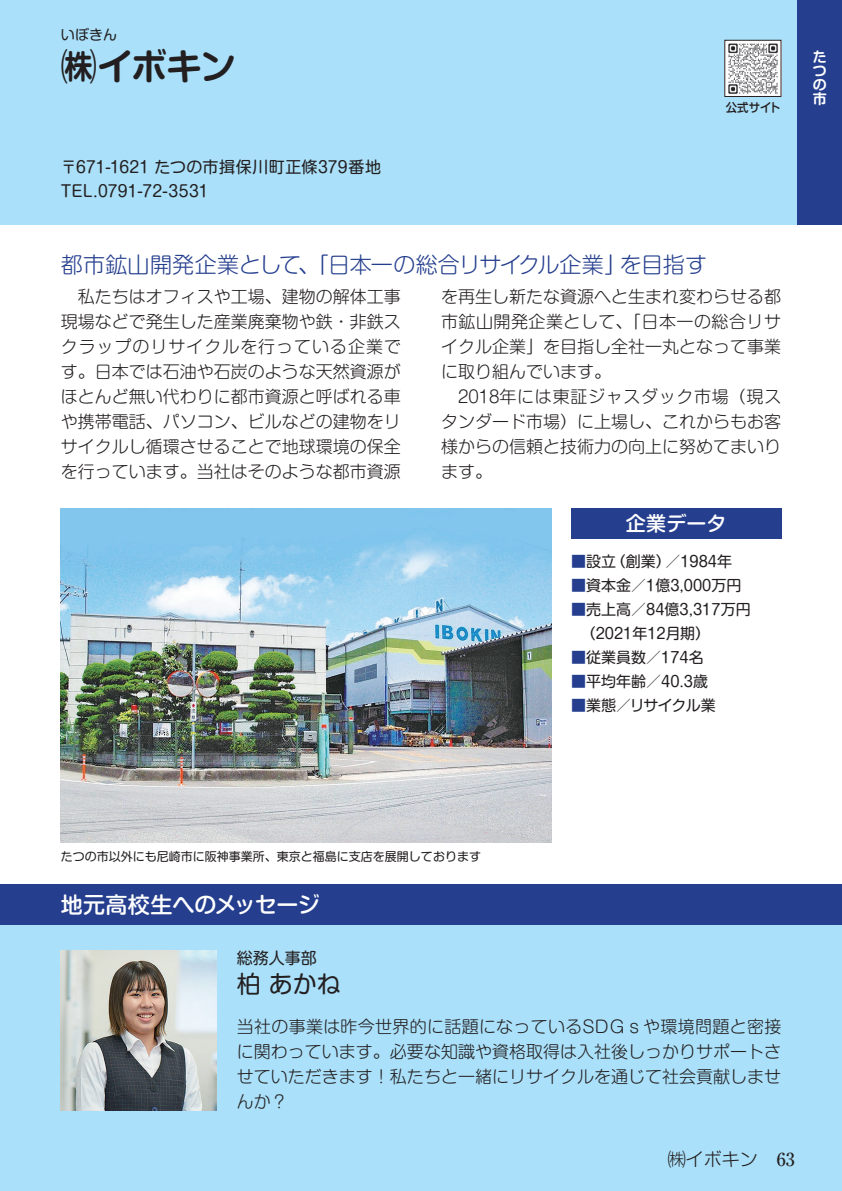
<style>
.page{position:relative;width:842px;height:1191px;background:#fff}
.page>*{position:absolute;margin:0;border:0;box-sizing:border-box;transform-origin:0 0}
.t1{font:700 36px "Shin M Go Pro De";color:#231f20}
.t2{font:24px "Shin M Go Pro";color:#231f20}
.t3{font:300 22px "Shin M Go Pro";letter-spacing:-.005em;color:#253f8e}
.t4{font:500 22px "Shin M Go Pro";letter-spacing:-.005em;color:#fff}
.t5{font:500 20px "Shin M Go Pro";letter-spacing:.005em;color:#fff}
.t6{font:300 18px "Shin M Go Pro";color:#231f20}
.t7{font:500 18px "Ryumin Pro";color:#231f20}
.t8{font:300 17px/25px "Shin M Go Pro";color:#231f20;text-align:justify}
.t9{font:16px/24px "Shin M Go Pro";letter-spacing:.015em;color:#231f20}
.t10{font:15px/24px "Shin M Go Pro";color:#231f20}
.t11{font:15px "Shin M Go Pro";letter-spacing:-.035em;color:#231f20}
.t12{font:14px "Shin M Go Pro";color:#231f20}
.t13{font:700 14px/14px "Shin M Go Pro De";color:#fff;text-align:justify}
.t14{font:12px "Shin M Go Pro";color:#231f20}
.t15{font:500 12px "Shin M Go Pro";letter-spacing:-.005em;color:#231f20;scale:.95 1}
.s1{color:#253f8e}
</style>
<div class="page">
<div style="left:0;top:884px;width:841px;height:307px;background:#aae0f9"></div>
<div style="left:0;top:884px;width:841px;height:40px;background:#253f8e"></div>
<div style="left:0;top:0;width:841px;height:224px;background:#aae0f9"></div>
<div style="left:797px;top:0;width:44px;height:224px;background:#253f8e"></div>
<img style="left:61px;top:508px;width:490px;height:334px">
<div style="left:571px;top:508px;width:210px;height:30px;background:#253f8e"></div>
<img style="left:61px;top:950px;width:156px;height:160px">
<img style="left:726px;top:42px;width:53px;height:53px">
<div style="left:724px;top:40px;width:57px;height:57px;border:1px solid #231f20"></div>
<p class="t12" style="left:61px;top:24px;width:58px">いぼきん</p>
<h1 class="t1" style="left:61px;top:37px;width:177px">㈱イボキン</h1>
<p class="t9" style="left:61px;top:153px;width:322px">〒671-1621 たつの市揖保川町正條379番地<br>TEL.0791-72-3531</p>
<p class="t15" style="left:725px;top:97px;width:59px">公式サイト</p>
<p class="t3" style="left:61px;top:247px;width:647px">都市鉱山開発企業として、「日本一の総合リサイクル企業」を目指す</p>
<p class="t8" style="left:61px;top:282px;width:342px">　私たちはオフィスや工場、建物の解体工事現場などで発生した産業廃棄物や鉄・非鉄スクラップのリサイクルを行っている企業です。日本では石油や石炭のような天然資源がほとんど無い代わりに都市資源と呼ばれる車や携帯電話、パソコン、ビルなどの建物をリサイクルし循環させることで地球環境の保全を行っています。当社はそのような都市資源</p>
<p class="t8" style="left:441px;top:282px;width:342px;text-align:left">を再生し新たな資源へと生まれ変わらせる都市鉱山開発企業として、「日本一の総合リサイクル企業」を目指し全社一丸となって事業に取り組んでいます。<br>　2018年には東証ジャスダック市場（現スタンダード市場）に上場し、これからもお客様からの信頼と技術力の向上に努めてまいります。</p>
<p class="t5" style="left:625px;top:507px;width:102px">企業データ</p>
<p class="t10" style="left:571px;top:548px;width:162px"><span class="s1">■</span>設立（創業）／1984年</p>
<p class="t10" style="left:571px;top:572px;width:172px"><span class="s1">■</span>資本金／1億3,000万円</p>
<p class="t10" style="left:571px;top:596px;width:181px"><span class="s1">■</span>売上高／84億3,317万円　（2021年12月期）</p>
<p class="t10" style="left:571px;top:644px;width:134px"><span class="s1">■</span>従業員数／174名</p>
<p class="t10" style="left:571px;top:668px;width:138px"><span class="s1">■</span>平均年齢／40.3歳</p>
<p class="t11" style="left:571px;top:693px;width:146px"><span class="s1">■</span>業態／リサイクル業</p>
<p class="t13" style="left:812px;top:48px;width:15px">たつの市</p>
<p class="t14" style="left:61px;top:847px;width:422px">たつの市以外にも尼崎市に阪神事業所、東京と福島に支店を展開しております</p>
<p class="t4" style="left:61px;top:886px;width:260px">地元高校生へのメッセージ</p>
<p class="t9" style="left:237px;top:944px;width:81px">総務人事部</p>
<h2 class="t2" style="left:237px;top:964px;width:105px">柏 あかね</h2>
<p class="t8" style="left:237px;top:1012px;width:546px">当社の事業は昨今世界的に話題になっているSDＧｓや環境問題と密接に関わっています。必要な知識や資格取得は入社後しっかりサポートさせていただきます！私たちと一緒にリサイクルを通じて社会貢献しませんか？</p>
<p class="t6" style="left:667px;top:1145px;width:91px">㈱イボキン</p>
<p class="t7" style="left:776px;top:1145px;width:19px">63</p>
</div>
